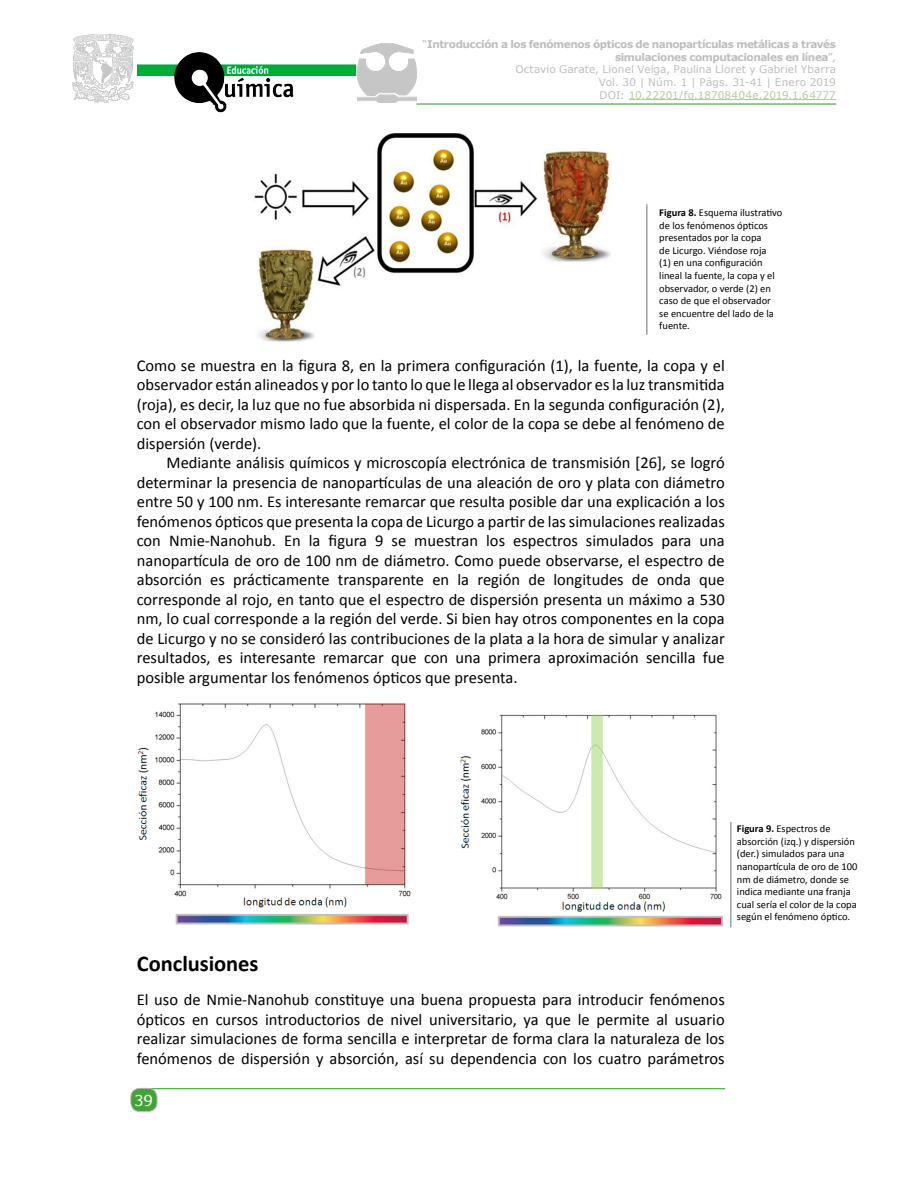
<style>
.page{position:relative;width:918px;height:1188px;background:#fff}
.page>*{position:absolute;margin:0;border:0;box-sizing:border-box;transform-origin:0 0}
.t1{font:700 22.5px "Calibri";color:#000}
.t2{font:16.5px/19.5px "Calibri";color:#000;text-align:justify}
.t3{font:15px "Verdana";color:#fff}
.t4{font:10.5px/12.6px "Calibri";color:#000}
.t5{font:700 10.5px/12.6px "Verdana";letter-spacing:-.04em;color:#bebebe;text-align:right}
.s1{font-weight:400}
.s2{font-weight:400;color:#b0d199}
.s3{font-weight:700}
</style>
<div class="page">
<hr style="left:136px;top:1088px;width:590px;height:2px;background:#cfe3cd">
<hr style="left:137px;top:1088px;width:588px;height:1px;background:#3fa535">
<hr style="left:416px;top:103px;width:421px;height:2px;background:#99ce94">
<hr style="left:417px;top:104px;width:419px;height:1px;background:#3fa535">
<div style="left:131px;top:1088px;width:26px;height:24px;background:#3fa535;border-radius:9px"></div>
<div style="left:130px;top:1088px;width:27px;height:24px;border:1px solid #bebebe;border-radius:9px"></div>
<hr style="left:629px;top:99px;width:207px;height:1px;background:#b0d199">
<img style="left:72px;top:34px;width:62px;height:68px">
<img style="left:358px;top:43px;width:58px;height:60px">
<img style="left:137px;top:53px;width:219px;height:59px">
<img style="left:254px;top:133px;width:358px;height:209px">
<img style="left:137px;top:703px;width:586px;height:224px">
<hr style="left:646px;top:204px;width:1px;height:131px;background:#706f6f">
<hr style="left:730px;top:822px;width:1px;height:105px;background:#706f6f">
<p class="t5" style="left:422px;top:38px;width:415px"><span class="s1">“</span>Introducción a los fenómenos ópticos de nanopartículas metálicas a través simulaciones computacionales en línea<span class="s1">”,<br>Octavio Garate, Lionel Veiga, Paulina Lloret y Gabriel Ybarra<br>Vol. 30 | Núm. 1 | Págs. 31-41 | Enero 2019<br>DOI:</span> <span class="s2">10.22201/fq.18708404e.2019.1.64777</span></p>
<p class="t4" style="left:659px;top:206px;width:125px"><span class="s3">Figura 8.</span> Esquema ilustrativo de los fenómenos ópticos presentados por la copa<br>de Licurgo. Viéndose roja<br>(1) en una configuración lineal la fuente, la copa y el observador, o verde (2) en caso de que el observador se encuentre del lado de la fuente.</p>
<p class="t2" style="left:137px;top:355px;width:589px">Como se muestra en la figura 8, en la primera configuración (1), la fuente, la copa y el observador están alineados y por lo tanto lo que le llega al observador es la luz transmitida (roja), es decir, la luz que no fue absorbida ni dispersada. En la segunda configuración (2), con el observador mismo lado que la fuente, el color de la copa se debe al fenómeno de dispersión (verde).</p>
<p class="t2" style="left:137px;top:452px;width:590px;text-indent:30px">Mediante análisis químicos y microscopía electrónica de transmisión [26], se logró determinar la presencia de nanopartículas de una aleación de oro y plata con diámetro entre 50 y 100 nm. Es interesante remarcar que resulta posible dar una explicación a los fenómenos ópticos que presenta la copa de Licurgo a partir de las simulaciones realizadas con Nmie-Nanohub. En la figura 9 se muestran los espectros simulados para una nanopartícula de oro de 100 nm de diámetro. Como puede observarse, el espectro de absorción es prácticamente transparente en la región de longitudes de onda que corresponde al rojo, en tanto que el espectro de dispersión presenta un máximo a 530 nm, lo cual corresponde a la región del verde. Si bien hay otros componentes en la copa de Licurgo y no se consideró las contribuciones de la plata a la hora de simular y analizar resultados, es interesante remarcar que con una primera aproximación sencilla fue posible argumentar los fenómenos ópticos que presenta.</p>
<h1 class="t1" style="left:137px;top:947px;width:123px">Conclusiones</h1>
<p class="t2" style="left:137px;top:989px;width:589px">El uso de Nmie-Nanohub constituye una buena propuesta para introducir fenómenos ópticos en cursos introductorios de nivel universitario, ya que le permite al usuario realizar simulaciones de forma sencilla e interpretar de forma clara la naturaleza de los fenómenos de dispersión y absorción, así su dependencia con los cuatro parámetros</p>
<p class="t3" style="left:134px;top:1090px;width:20px">39</p>
<p class="t4" style="left:737px;top:822px;width:122px"><span class="s3">Figura 9.</span> Espectros de absorción (izq.) y dispersión (der.) simulados para una nanopartícula de oro de 100 nm de diámetro, donde se indica mediante una franja cual sería el color de la copa según el fenómeno óptico.</p>
</div>
